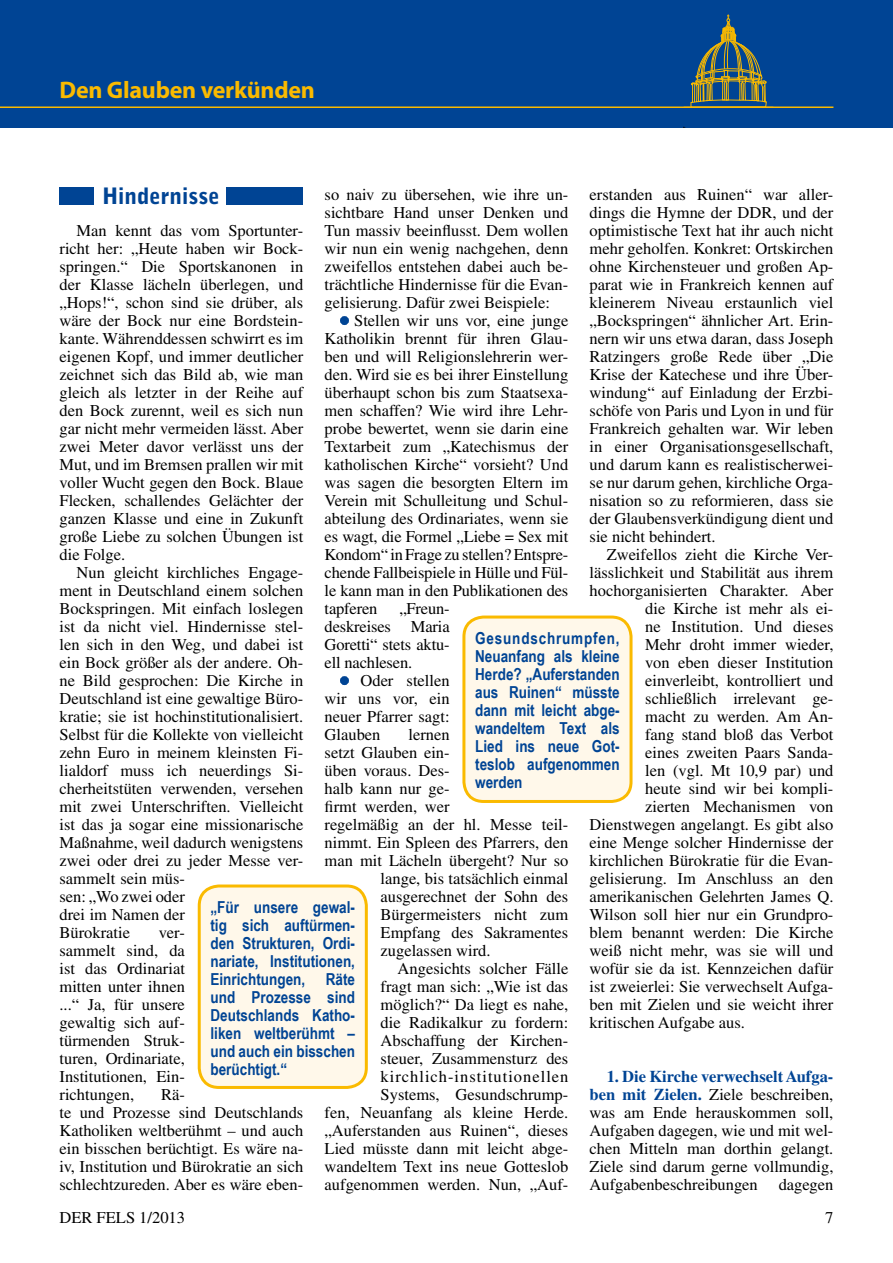
<style>
.page{position:relative;width:893px;height:1263px;background:#fff}
.page>*{position:absolute;margin:0;border:0;box-sizing:border-box;transform-origin:0 0}
.t1{font:700 24px "Myriad";letter-spacing:-.01em;color:#faba00}
.t2{font:900 22.5px "Bell Gothic Std";color:#004494}
.t3{font:16.5px/18px "Times";color:#000;text-align:justify}
.t4{font:700 16.5px/18px "Arial Narrow";color:#004494;text-align:justify}
.t5{font:16.5px "Times";letter-spacing:.06em;color:#000}
.s1{font-weight:700;color:#004494}
.s2{font-family:"Times Roman 2";color:#004494}
</style>
<div class="page">
<div style="left:0;top:0;width:893px;height:128px;background:#004494"></div>
<hr style="left:0;top:106px;width:833px;height:2px;background:#faba00">
<svg style="left:690px;top:14px;width:77px;height:93px"></svg>
<div style="left:340px;top:316px;width:9px;height:9px;border:4px solid #004494;border-radius:50%"></div>
<div style="left:340px;top:676px;width:9px;height:9px;border:4px solid #004494;border-radius:50%"></div>
<div style="left:199px;top:886px;width:167px;height:201px;background:#fff8ea;border-radius:20px"></div>
<div style="left:198px;top:884px;width:170px;height:205px;border:3px solid #faba00;border-radius:20px"></div>
<div style="left:464px;top:617px;width:167px;height:184px;background:#fff8ea;border-radius:20px"></div>
<div style="left:462px;top:615px;width:170px;height:188px;border:3px solid #faba00;border-radius:20px"></div>
<div style="left:60px;top:187px;width:34px;height:17px;background:#004494"></div>
<div style="left:227px;top:187px;width:76px;height:17px;background:#004494"></div>
<h1 class="t1" style="left:60px;top:77px;width:257px">Den Glauben verkünden</h1>
<h2 class="t2" style="left:102px;top:183px;width:119px">Hindernisse</h2>
<p class="t3" style="left:60px;top:222px;width:245px;text-indent:17px">Man kennt das vom Sportunter&shy;richt her: „Heute haben wir Bock&shy;springen.“ Die Sportskanonen in der Klasse lächeln überlegen, und „Hops!“, schon sind sie drüber, als wäre der Bock nur eine Bordstein&shy;kante. Währenddessen schwirrt es im eigenen Kopf, und immer deutlicher zeichnet sich das Bild ab, wie man gleich als letzter in der Reihe auf den Bock zurennt, weil es sich nun gar nicht mehr vermeiden lässt. Aber zwei Meter davor verlässt uns der Mut, und im Bremsen prallen wir mit voller Wucht gegen den Bock. Blaue Flecken, schallendes Gelächter der ganzen Klasse und eine in Zukunft große Liebe zu solchen Übungen ist die Folge.</p>
<p class="t3" style="left:60px;top:564px;width:245px;text-align:left;text-indent:17px">Nun gleicht kirchliches Engage&shy;ment in Deutschland einem solchen<br>Bockspringen. Mit einfach loslegen ist da nicht viel. Hindernisse stel&shy;len sich in den Weg, und dabei ist ein Bock größer als der andere. Oh&shy;ne Bild gesprochen: Die Kirche in<br>Deutschland ist eine gewaltige Büro&shy;kratie; sie ist hochinstitutionalisiert.<br>Selbst für die Kollekte von vielleicht zehn Euro in meinem kleinsten Fi&shy;lialdorf muss ich neuerdings Si&shy;cherheitstüten verwenden, versehen mit zwei Unterschriften. Vielleicht ist das ja sogar eine missionarische<br>Maßnahme, weil dadurch wenigstens zwei oder drei zu jeder Messe ver&shy;sammelt sein müs-<br>sen: „Wo zwei oder<br>drei im Namen der<br>Bürokratie</p>
<p class="t3" style="left:590px;top:185px;width:245px">erstanden aus Ruinen“ war aller&shy;dings die Hymne der DDR, und der optimistische Text hat ihr auch nicht mehr geholfen. Konkret: Ortskirchen ohne Kirchensteuer und großen Ap&shy;parat wie in Frankreich kennen auf kleinerem Niveau erstaunlich viel „Bockspringen“ ähnlicher Art. Erin&shy;nern wir uns etwa daran, dass Joseph Ratzingers große Rede über „Die Krise der Katechese und ihre Über&shy;windung“ auf Einladung der Erzbi&shy;schöfe von Paris und Lyon in und für Frankreich gehalten war. Wir leben in einer Organisationsgesellschaft, und darum kann es realistischerwei&shy;se nur darum gehen, kirchliche Orga&shy;nisation so zu reformieren, dass sie der Glaubensverkündigung dient und sie nicht behindert.</p>
<p class="t3" style="left:607px;top:545px;width:228px">Zweifellos zieht die Kirche Ver-</p>
<p class="t3" style="left:590px;top:563px;width:245px">lässlichkeit und Stabilität aus ihrem</p>
<p class="t3" style="left:590px;top:581px;width:245px">hochorganisierten Charakter. Aber</p>
<p class="t3" style="left:645px;top:599px;width:190px">die Kirche ist mehr als ei-</p>
<p class="t3" style="left:645px;top:617px;width:190px">ne Institution. Und dieses</p>
<p class="t3" style="left:645px;top:635px;width:190px">Mehr droht immer wieder,</p>
<p class="t3" style="left:645px;top:653px;width:190px">von eben dieser Institution</p>
<p class="t3" style="left:645px;top:671px;width:190px">einverleibt, kontrolliert und</p>
<p class="t3" style="left:645px;top:689px;width:190px">schließlich irrelevant ge-</p>
<p class="t3" style="left:645px;top:707px;width:190px">macht zu werden. Am An-</p>
<p class="t3" style="left:645px;top:725px;width:190px">fang stand bloß das Verbot</p>
<p class="t3" style="left:645px;top:743px;width:190px">eines zweiten Paars Sanda-</p>
<p class="t3" style="left:645px;top:761px;width:190px">len (vgl. Mt 10,9 par) und</p>
<p class="t3" style="left:645px;top:779px;width:190px">heute sind wir bei kompli-</p>
<p class="t3" style="left:645px;top:797px;width:190px">zierten Mechanismen von</p>
<p class="t3" style="left:590px;top:815px;width:245px">Dienstwegen angelangt. Es gibt also</p>
<p class="t3" style="left:590px;top:833px;width:245px">eine Menge solcher Hindernisse der</p>
<p class="t3" style="left:590px;top:851px;width:245px">kirchlichen Bürokratie für die Evan-</p>
<p class="t3" style="left:590px;top:869px;width:245px">gelisierung. Im Anschluss an den</p>
<p class="t3" style="left:590px;top:887px;width:245px">amerikanischen Gelehrten James Q.</p>
<p class="t3" style="left:590px;top:905px;width:245px">Wilson soll hier nur ein Grundpro-</p>
<p class="t3" style="left:590px;top:923px;width:245px">blem benannt werden: Die Kirche</p>
<p class="t3" style="left:590px;top:941px;width:245px">weiß nicht mehr, was sie will und</p>
<p class="t3" style="left:590px;top:959px;width:245px">wofür sie da ist. Kennzeichen dafür</p>
<p class="t3" style="left:590px;top:977px;width:245px">ist zweierlei: Sie verwechselt Aufga-</p>
<p class="t3" style="left:590px;top:995px;width:245px">ben mit Zielen und sie weicht ihrer</p>
<p class="t3" style="left:590px;top:1013px;width:157px">kritischen Aufgabe aus.</p>
<p class="t3" style="left:590px;top:1067px;width:245px;text-indent:17px"><span class="s1">1. Die Kirche verwechselt Aufga&shy;ben mit Zielen.</span> Ziele beschreiben, was am Ende herauskommen soll, Aufgaben dagegen, wie und mit wel&shy;chen Mitteln man dorthin gelangt.<br>Ziele sind darum gerne vollmundig, Aufgabenbeschreibungen</p>
<p class="t3" style="left:325px;top:185px;width:245px">so naiv zu übersehen, wie ihre un&shy;sichtbare Hand unser Denken und Tun massiv beeinflusst. Dem wollen wir nun ein wenig nachgehen, denn zweifellos entstehen dabei auch be&shy;trächtliche Hindernisse für die Evan&shy;gelisierung. Dafür zwei Beispiele:</p>
<p class="t3" style="left:325px;top:311px;width:245px;text-indent:17px"><span class="s2">•</span> Stellen wir uns vor, eine junge Katholikin brennt für ihren Glau&shy;ben und will Religionslehrerin wer&shy;den. Wird sie es bei ihrer Einstellung überhaupt schon bis zum Staatsexa&shy;men schaffen? Wie wird ihre Lehr&shy;probe bewertet, wenn sie darin eine Textarbeit zum „Katechismus der katholischen Kirche“ vorsieht? Und was sagen die besorgten Eltern im Verein mit Schulleitung und Schul&shy;abteilung des Ordinariates, wenn sie es wagt, die Formel „Liebe = Sex mit Kondom“ in Frage zu stellen? Entspre&shy;chende Fallbeispiele in Hülle und Fül&shy;le kann man in den Publikationen des tapferen</p>
<p class="t3" style="left:325px;top:599px;width:127px;text-indent:75px">„Freun&shy;deskreises Maria Goretti“ stets aktu&shy;ell nachlesen.</p>
<p class="t3" style="left:325px;top:671px;width:127px;text-indent:17px"><span class="s2">•</span> Oder stellen wir uns vor, ein neuer Pfarrer sagt:<br>Glauben</p>
<p class="t4" style="left:475px;top:628px;width:146px">Gesundschrumpfen, Neuanfang als kleine Herde? „Auferstanden aus Ruinen“ müsste dann mit leicht abge&shy;wandeltem Text als Lied ins neue Got&shy;teslob aufgenommen werden</p>
<p class="t3" style="left:408px;top:725px;width:43px">lernen</p>
<p class="t3" style="left:325px;top:743px;width:127px">setzt Glauben ein-</p>
<p class="t3" style="left:325px;top:761px;width:127px">üben voraus. Des-</p>
<p class="t3" style="left:325px;top:779px;width:127px">halb kann nur ge-</p>
<p class="t3" style="left:325px;top:797px;width:127px">firmt werden, wer</p>
<p class="t3" style="left:325px;top:815px;width:245px">regelmäßig an der hl. Messe teil-</p>
<p class="t3" style="left:325px;top:833px;width:245px">nimmt. Ein Spleen des Pfarrers, den</p>
<p class="t3" style="left:325px;top:851px;width:245px">man mit Lächeln übergeht? Nur so</p>
<p class="t3" style="left:381px;top:869px;width:189px">lange, bis tatsächlich einmal</p>
<p class="t3" style="left:381px;top:887px;width:189px">ausgerechnet der Sohn des</p>
<p class="t3" style="left:381px;top:905px;width:189px">Bürgermeisters nicht zum</p>
<p class="t3" style="left:381px;top:923px;width:189px">Empfang des Sakramentes</p>
<p class="t3" style="left:381px;top:941px;width:111px">zugelassen wird.</p>
<p class="t3" style="left:398px;top:959px;width:172px">Angesichts solcher Fälle</p>
<p class="t3" style="left:381px;top:977px;width:189px">fragt man sich: „Wie ist das</p>
<p class="t3" style="left:381px;top:995px;width:189px">möglich?“ Da liegt es nahe,</p>
<p class="t3" style="left:381px;top:1013px;width:189px">die Radikalkur zu fordern:</p>
<p class="t3" style="left:381px;top:1031px;width:189px">Abschaffung der Kirchen-</p>
<p class="t3" style="left:381px;top:1049px;width:189px">steuer, Zusammensturz des</p>
<p class="t5" style="left:381px;top:1067px;width:189px">kirchlich-institutionellen</p>
<p class="t3" style="left:381px;top:1085px;width:189px">Systems, Gesundschrump-</p>
<p class="t3" style="left:325px;top:1103px;width:245px">fen, Neuanfang als kleine Herde.</p>
<p class="t3" style="left:325px;top:1121px;width:245px">„Auferstanden aus Ruinen“, dieses</p>
<p class="t3" style="left:325px;top:1139px;width:245px">Lied müsste dann mit leicht abge-</p>
<p class="t3" style="left:325px;top:1157px;width:245px">wandeltem Text ins neue Gotteslob</p>
<p class="t3" style="left:325px;top:1175px;width:245px">aufgenommen werden. Nun, „Auf-</p>
<p class="t4" style="left:210px;top:897px;width:146px">„Für unsere gewal&shy;tig sich auftürmen&shy;den Strukturen, Ordi&shy;nariate, Institutionen, Einrichtungen, Räte und Prozesse sind Deutschlands Katho&shy;liken weltberühmt – und auch ein bisschen berüchtigt.“</p>
<p class="t3" style="left:60px;top:924px;width:127px;text-indent:99px">ver&shy;sammelt sind, da ist das Ordinariat mitten unter ihnen ...“ Ja, für unsere gewaltig sich auf&shy;türmenden Struk&shy;turen, Ordinariate, Institutionen, Ein&shy;richtungen,</p>
<p class="t3" style="left:60px;top:1086px;width:245px;text-align:left;text-indent:102px">Rä-<br>te und Prozesse sind Deutschlands<br>Katholiken weltberühmt – und auch ein bisschen berüchtigt. Es wäre na&shy;iv, Institution und Bürokratie an sich schlechtzureden. Aber es wäre eben-</p>
<p class="t3" style="left:779px;top:1176px;width:56px">dagegen</p>
<p class="t3" style="left:60px;top:1209px;width:127px">DER FELS 1/2013</p>
<p class="t3" style="left:825px;top:1209px;width:10px">7</p>
</div>
